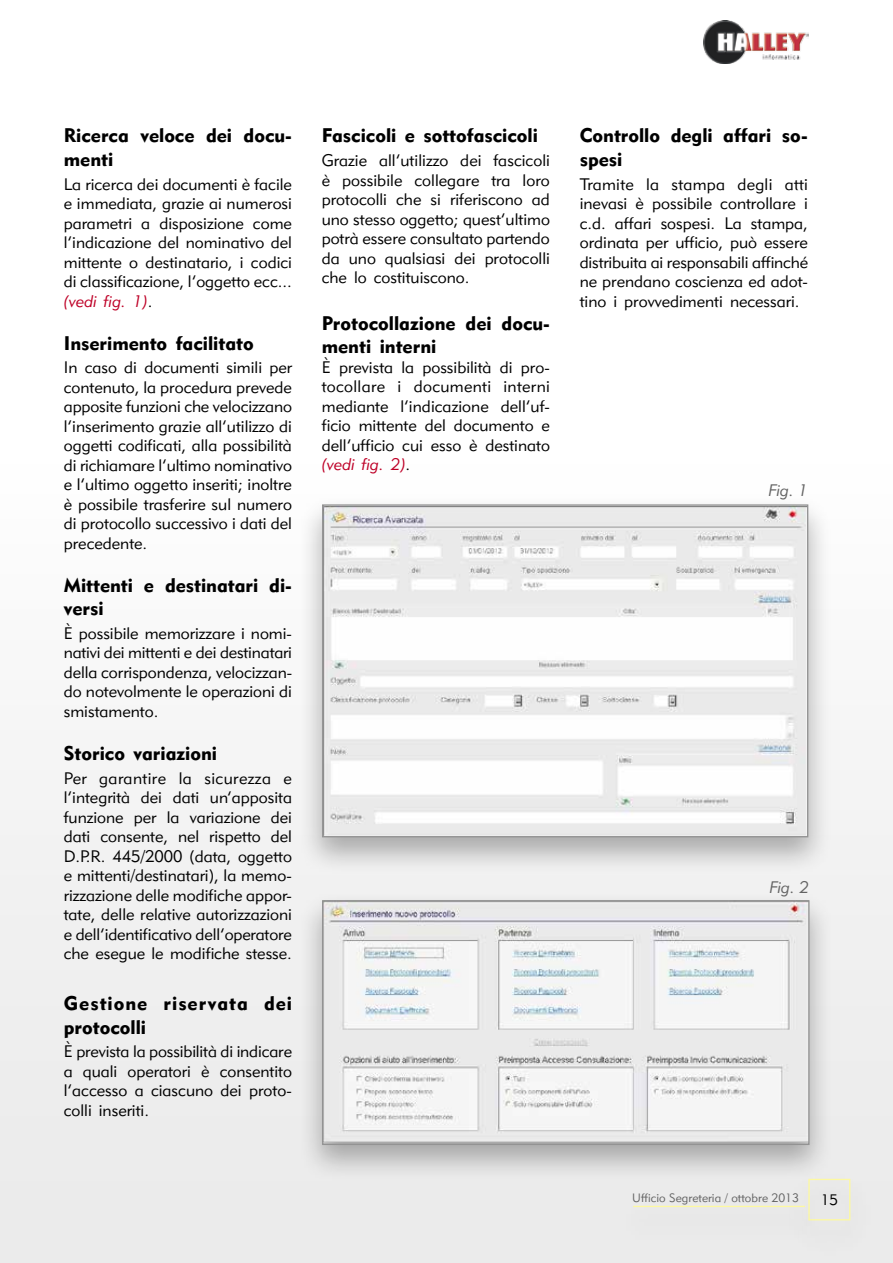
<style>
.page{position:relative;width:893px;height:1263px;background:#fff}
.page>*{position:absolute;margin:0;border:0;box-sizing:border-box;transform-origin:0 0}
.t1{font:19.5px/23.4px "Geometric 415 BT Black A";color:#000}
.t2{font:19.5px/23.4px "Geometric 415 BT Black A";letter-spacing:.05em;color:#000}
.t3{font:16.5px/19.5px "Geometric 415 BT Lite A";color:#000;text-align:justify}
.t4{font:16.5px "Geometric 415 BT Lite Italic A";color:#be0027}
.t5{font:16.5px "Geometric 415 BT Lite Italic A";letter-spacing:-.02em;color:#636363}
.t6{font:15px "Geometric 415 BT Lite A";color:#000}
.t7{font:12px "Geometric 415 BT Lite A";color:#636363}
.s1{font-family:"Geometric 415 BT Lite A";color:#000}
</style>
<div class="page">
<div style="left:0;top:0;width:893px;height:1263px;background:linear-gradient(to bottom,#fff,#ebebeb)"></div>
<img style="left:704px;top:20px;width:104px;height:44px">
<div style="left:784px;top:1170px;width:90px;height:89px;background:#e9e9e9"></div>
<div style="left:808px;top:1179px;width:42px;height:41px;border:1px solid #fdf9a1"></div>
<div style="left:615px;top:1197px;width:209px;height:49px;background:#e9e9e9"></div>
<hr style="left:633px;top:1206px;width:172px;height:1px;background:#fdf9a1">
<div style="left:298px;top:495px;width:534px;height:381px;background:#000;opacity:.3"></div>
<img style="left:324px;top:506px;width:482px;height:329px">
<div style="left:322px;top:504px;width:486px;height:333px;border:1px solid #939393"></div>
<div style="left:298px;top:891px;width:535px;height:293px;background:#000;opacity:.3"></div>
<img style="left:324px;top:902px;width:483px;height:240px">
<div style="left:322px;top:900px;width:487px;height:245px;border:1px solid #939393"></div>
<p class="t1" style="left:64px;top:124px;width:230px">Ricerca veloce dei docu&shy;menti</p>
<p class="t3" style="left:64px;top:174px;width:230px">La ricerca dei documenti è facile e immediata, grazie ai numerosi parametri a disposizione come l’indicazione del nominativo del mittente o destinatario, i codici di classificazione, l’oggetto ecc...</p>
<p class="t4" style="left:64px;top:291px;width:90px">(vedi fig. 1)<span class="s1">.</span></p>
<p class="t1" style="left:64px;top:331px;width:191px">Inserimento facilitato</p>
<p class="t3" style="left:64px;top:358px;width:230px">In caso di documenti simili per contenuto, la procedura prevede apposite funzioni che velocizzano l’inserimento grazie all’utilizzo di oggetti codificati, alla possibilità di richiamare l’ultimo nominativo e l’ultimo oggetto inseriti; inoltre è possibile trasferire sul numero di protocollo successivo i dati del precedente.</p>
<p class="t1" style="left:64px;top:573px;width:230px">Mittenti e destinatari di&shy;versi</p>
<p class="t3" style="left:64px;top:623px;width:230px">È possibile memorizzare i nomi&shy;nativi dei mittenti e dei destinatari della corrispondenza, velocizzan&shy;do notevolmente le operazioni di smistamento.</p>
<p class="t1" style="left:64px;top:741px;width:155px">Storico variazioni</p>
<p class="t3" style="left:64px;top:768px;width:230px">Per garantire la sicurezza e l’integrità dei dati un’apposita funzione per la variazione dei dati consente, nel rispetto del D.P.R. 445/2000 (data, oggetto e mittenti/destinatari), la memo&shy;rizzazione delle modifiche appor&shy;tate, delle relative autorizzazioni e dell’identificativo dell’operatore che esegue le modifiche stesse.</p>
<p class="t2" style="left:64px;top:991px;width:230px">Gestione riservata dei protocolli</p>
<p class="t3" style="left:64px;top:1041px;width:230px">È prevista la possibilità di indicare a quali operatori è consentito l’accesso a ciascuno dei proto&shy;colli inseriti.</p>
<p class="t1" style="left:322px;top:124px;width:218px">Fascicoli e sottofascicoli</p>
<p class="t3" style="left:322px;top:150px;width:230px">Grazie all’utilizzo dei fascicoli è possibile collegare tra loro protocolli che si riferiscono ad uno stesso oggetto; quest’ultimo potrà essere consultato partendo da uno qualsiasi dei protocolli che lo costituiscono.</p>
<p class="t1" style="left:322px;top:311px;width:230px">Protocollazione dei docu&shy;menti interni</p>
<p class="t3" style="left:322px;top:357px;width:230px">È prevista la possibilità di pro&shy;tocollare i documenti interni mediante l’indicazione dell’uf&shy;ficio mittente del documento e dell’ufficio cui esso è destinato</p>
<p class="t4" style="left:322px;top:455px;width:90px">(vedi fig. 2)<span class="s1">.</span></p>
<p class="t1" style="left:580px;top:124px;width:230px">Controllo degli affari so&shy;spesi</p>
<p class="t3" style="left:580px;top:174px;width:230px">Tramite la stampa degli atti inevasi è possibile controllare i c.d. affari sospesi. La stampa, ordinata per ufficio, può essere distribuita ai responsabili affinché ne prendano coscienza ed adot&shy;tino i provvedimenti necessari.</p>
<p class="t5" style="left:769px;top:480px;width:41px">Fig. 1</p>
<p class="t5" style="left:770px;top:877px;width:41px">Fig. 2</p>
<p class="t7" style="left:632px;top:1190px;width:168px">Ufficio Segreteria / ottobre 2013</p>
<p class="t6" style="left:821px;top:1190px;width:19px">15</p>
</div>
